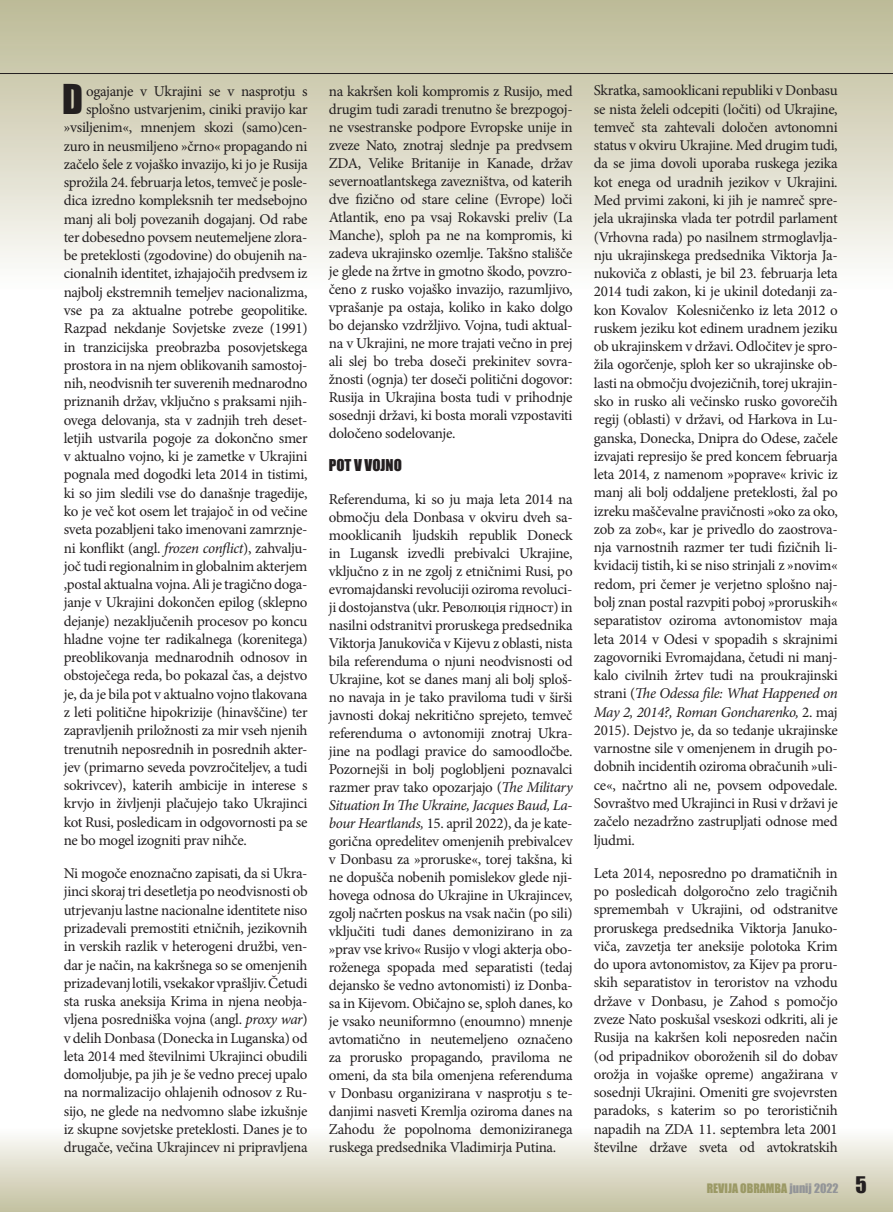
<style>
.page{position:relative;width:893px;height:1212px;background:#fff}
.page>*{position:absolute;margin:0;border:0;box-sizing:border-box;transform-origin:0 0}
.t1{font:37.8px "Impact";color:#231f20}
.t2{font:15px/18.3px "Minion Pro";letter-spacing:-.02em;color:#231f20;text-align:justify}
.t3{font:15px "Impact";color:#231f20}
.t4{font:12px "Impact";color:#9b9965}
.s1{font-style:italic}
.s2{color:#939598}
.s3{font-size:21px;color:#231f20}
</style>
<div class="page">
<div style="left:0;top:0;width:893px;height:292px;background:linear-gradient(to bottom,#bcb995,#fefdfd)"></div>
<div style="left:0;top:1127px;width:893px;height:85px;background:linear-gradient(to bottom,#fefefe,#c3c09f)"></div>
<hr style="left:0;top:73px;width:893px;height:1px;background:#231f20">
<h1 class="t1" style="left:62px;top:70px;width:22px">D</h1>
<p class="t2" style="left:86px;top:82px;width:223px">ogajanje v Ukrajini se v nasprotju s</p>
<p class="t2" style="left:86px;top:100px;width:223px">splošno ustvarjenim, ciniki pravijo kar</p>
<p class="t2" style="left:64px;top:118px;width:245px">»vsiljenim«, mnenjem skozi (samo)cen-</p>
<p class="t2" style="left:64px;top:137px;width:245px">zuro in neusmiljeno »črno« propagando ni</p>
<p class="t2" style="left:64px;top:155px;width:245px">začelo šele z vojaško invazijo, ki jo je Rusija</p>
<p class="t2" style="left:64px;top:173px;width:245px">sprožila 24. februarja letos, temveč je posle-</p>
<p class="t2" style="left:64px;top:191px;width:245px">dica izredno kompleksnih ter medsebojno</p>
<p class="t2" style="left:64px;top:210px;width:245px">manj ali bolj povezanih dogajanj. Od rabe</p>
<p class="t2" style="left:64px;top:228px;width:245px">ter dobesedno povsem neutemeljene zlora-</p>
<p class="t2" style="left:64px;top:246px;width:245px">be preteklosti (zgodovine) do obujenih na-</p>
<p class="t2" style="left:64px;top:265px;width:245px">cionalnih identitet, izhajajočih predvsem iz</p>
<p class="t2" style="left:64px;top:283px;width:245px">najbolj ekstremnih temeljev nacionalizma,</p>
<p class="t2" style="left:64px;top:301px;width:245px">vse pa za aktualne potrebe geopolitike.</p>
<p class="t2" style="left:64px;top:319px;width:245px">Razpad nekdanje Sovjetske zveze (1991)</p>
<p class="t2" style="left:64px;top:338px;width:245px">in tranzicijska preobrazba posovjetskega</p>
<p class="t2" style="left:64px;top:356px;width:245px">prostora in na njem oblikovanih samostoj-</p>
<p class="t2" style="left:64px;top:374px;width:245px">nih, neodvisnih ter suverenih mednarodno</p>
<p class="t2" style="left:64px;top:392px;width:245px">priznanih držav, vključno s praksami njih-</p>
<p class="t2" style="left:64px;top:411px;width:245px">ovega delovanja, sta v zadnjih treh deset-</p>
<p class="t2" style="left:64px;top:429px;width:245px">letjih ustvarila pogoje za dokončno smer</p>
<p class="t2" style="left:64px;top:447px;width:245px">v aktualno vojno, ki je zametke v Ukrajini</p>
<p class="t2" style="left:64px;top:465px;width:245px">pognala med dogodki leta 2014 in tistimi,</p>
<p class="t2" style="left:64px;top:484px;width:245px">ki so jim sledili vse do današnje tragedije,</p>
<p class="t2" style="left:64px;top:502px;width:245px">ko je več kot osem let trajajoč in od večine</p>
<p class="t2" style="left:64px;top:520px;width:245px">sveta pozabljeni tako imenovani zamrznje-</p>
<p class="t2" style="left:64px;top:539px;width:245px">ni konflikt (angl. <span class="s1">frozen conflict</span>), zahvalju-</p>
<p class="t2" style="left:64px;top:557px;width:245px">joč tudi regionalnim in globalnim akterjem</p>
<p class="t2" style="left:64px;top:575px;width:245px">,postal aktualna vojna. Ali je tragično doga-</p>
<p class="t2" style="left:64px;top:593px;width:245px">janje v Ukrajini dokončen epilog (sklepno</p>
<p class="t2" style="left:64px;top:612px;width:245px">dejanje) nezaključenih procesov po koncu</p>
<p class="t2" style="left:64px;top:630px;width:245px">hladne vojne ter radikalnega (korenitega)</p>
<p class="t2" style="left:64px;top:648px;width:245px">preoblikovanja mednarodnih odnosov in</p>
<p class="t2" style="left:64px;top:666px;width:245px">obstoječega reda, bo pokazal čas, a dejstvo</p>
<p class="t2" style="left:64px;top:685px;width:245px">je, da je bila pot v aktualno vojno tlakovana</p>
<p class="t2" style="left:64px;top:703px;width:245px">z leti politične hipokrizije (hinavščine) ter</p>
<p class="t2" style="left:64px;top:721px;width:245px">zapravljenih priložnosti za mir vseh njenih</p>
<p class="t2" style="left:64px;top:740px;width:245px">trenutnih neposrednih in posrednih akter-</p>
<p class="t2" style="left:64px;top:758px;width:245px">jev (primarno seveda povzročiteljev, a tudi</p>
<p class="t2" style="left:64px;top:776px;width:245px">sokrivcev), katerih ambicije in interese s</p>
<p class="t2" style="left:64px;top:794px;width:245px">krvjo in življenji plačujejo tako Ukrajinci</p>
<p class="t2" style="left:64px;top:813px;width:245px">kot Rusi, posledicam in odgovornosti pa se</p>
<p class="t2" style="left:64px;top:831px;width:185px">ne bo mogel izogniti prav nihče.</p>
<p class="t2" style="left:64px;top:864px;width:245px">Ni mogoče enoznačno zapisati, da si Ukra&shy;jinci skoraj tri desetletja po neodvisnosti ob utrjevanju lastne nacionalne identitete niso prizadevali premostiti etničnih, jezikovnih in verskih razlik v heterogeni družbi, ven&shy;dar je način, na kakršnega so se omenjenih prizadevanj lotili, vsekakor vprašljiv. Četudi sta ruska aneksija Krima in njena neobja&shy;vljena posredniška vojna (angl. <span class="s1">proxy war</span>) v delih Donbasa (Donecka in Luganska) od leta 2014 med številnimi Ukrajinci obudili domoljubje, pa jih je še vedno precej upalo na normalizacijo ohlajenih odnosov z Ru&shy;sijo, ne glede na nedvomno slabe izkušnje iz skupne sovjetske preteklosti. Danes je to drugače, večina Ukrajincev ni pripravljena</p>
<p class="t2" style="left:329px;top:82px;width:245px">na kakršen koli kompromis z Rusijo, med drugim tudi zaradi trenutno še brezpogoj&shy;ne vsestranske podpore Evropske unije in zveze Nato, znotraj slednje pa predvsem ZDA, Velike Britanije in Kanade, držav severnoatlantskega zavezništva, od katerih dve fizično od stare celine (Evrope) loči Atlantik, eno pa vsaj Rokavski preliv (La Manche), sploh pa ne na kompromis, ki zadeva ukrajinsko ozemlje. Takšno stališče je glede na žrtve in gmotno škodo, povzro&shy;čeno z rusko vojaško invazijo, razumljivo, vprašanje pa ostaja, koliko in kako dolgo bo dejansko vzdržljivo. Vojna, tudi aktual&shy;na v Ukrajini, ne more trajati večno in prej ali slej bo treba doseči prekinitev sovra&shy;žnosti (ognja) ter doseči politični dogovor:<br>Rusija in Ukrajina bosta tudi v prihodnje sosednji državi, ki bosta morali vzpostaviti določeno sodelovanje.</p>
<p class="t3" style="left:329px;top:453px;width:75px">POT V VOJNO</p>
<p class="t2" style="left:329px;top:490px;width:245px">Referenduma, ki so ju maja leta 2014 na območju dela Donbasa v okviru dveh sa&shy;mooklicanih ljudskih republik Doneck in Lugansk izvedli prebivalci Ukrajine, vključno z in ne zgolj z etničnimi Rusi, po evromajdanski revoluciji oziroma revoluci&shy;ji dostojanstva (ukr. Революція гідност) in nasilni odstranitvi proruskega predsednika Viktorja Janukoviča v Kijevu z oblasti, nista bila referenduma o njuni neodvisnosti od Ukrajine, kot se danes manj ali bolj sploš&shy;no navaja in je tako praviloma tudi v širši javnosti dokaj nekritično sprejeto, temveč referenduma o avtonomiji znotraj Ukra&shy;jine na podlagi pravice do samoodločbe.<br>Pozornejši in bolj poglobljeni poznavalci razmer prav tako opozarjajo (<span class="s1">The Military Situation In The Ukraine, Jacques Baud, La&shy;bour Heartlands,</span> 15. april 2022), da je kate&shy;gorična opredelitev omenjenih prebivalcev v Donbasu za »proruske«, torej takšna, ki ne dopušča nobenih pomislekov glede nji&shy;hovega odnosa do Ukrajine in Ukrajincev, zgolj načrten poskus na vsak način (po sili) vključiti tudi danes demonizirano in za »prav vse krivo« Rusijo v vlogi akterja obo&shy;roženega spopada med separatisti (tedaj dejansko še vedno avtonomisti) iz Donba&shy;sa in Kijevom. Običajno se, sploh danes, ko je vsako neuniformno (enoumno) mnenje avtomatično in neutemeljeno označeno za prorusko propagando, praviloma ne omeni, da sta bila omenjena referenduma v Donbasu organizirana v nasprotju s te&shy;danjimi nasveti Kremlja oziroma danes na Zahodu že popolnoma demoniziranega ruskega predsednika Vladimirja Putina.</p>
<p class="t2" style="left:594px;top:82px;width:245px">Skratka, samooklicani republiki v Donbasu se nista želeli odcepiti (ločiti) od Ukrajine, temveč sta zahtevali določen avtonomni status v okviru Ukrajine. Med drugim tudi, da se jima dovoli uporaba ruskega jezika kot enega od uradnih jezikov v Ukrajini.<br>Med prvimi zakoni, ki jih je namreč spre&shy;jela ukrajinska vlada ter potrdil parlament (Vrhovna rada) po nasilnem strmoglavlja&shy;nju ukrajinskega predsednika Viktorja Ja&shy;nukoviča z oblasti, je bil 23. februarja leta 2014 tudi zakon, ki je ukinil dotedanji za&shy;kon Kovalov Kolesničenko iz leta 2012 o ruskem jeziku kot edinem uradnem jeziku ob ukrajinskem v državi. Odločitev je spro&shy;žila ogorčenje, sploh ker so ukrajinske ob&shy;lasti na območju dvojezičnih, torej ukrajin&shy;sko in rusko ali večinsko rusko govorečih regij (oblasti) v državi, od Harkova in Lu&shy;ganska, Donecka, Dnipra do Odese, začele izvajati represijo še pred koncem februarja leta 2014, z namenom »poprave« krivic iz manj ali bolj oddaljene preteklosti, žal po izreku maščevalne pravičnosti »oko za oko, zob za zob«, kar je privedlo do zaostrova&shy;nja varnostnih razmer ter tudi fizičnih li&shy;kvidacij tistih, ki se niso strinjali z »novim« redom, pri čemer je verjetno splošno naj&shy;bolj znan postal razvpiti poboj »proruskih« separatistov oziroma avtonomistov maja leta 2014 v Odesi v spopadih s skrajnimi zagovorniki Evromajdana, četudi ni manj&shy;kalo civilnih žrtev tudi na proukrajinski strani (<span class="s1">The Odessa file: What Happened on May 2, 2014?, Roman Goncharenko,</span> 2. maj 2015). Dejstvo je, da so tedanje ukrajinske varnostne sile v omenjenem in drugih po&shy;dobnih incidentih oziroma obračunih »uli&shy;ce«, načrtno ali ne, povsem odpovedale.<br>Sovraštvo med Ukrajinci in Rusi v državi je začelo nezadržno zastrupljati odnose med ljudmi.</p>
<p class="t2" style="left:594px;top:864px;width:245px">Leta 2014, neposredno po dramatičnih in po posledicah dolgoročno zelo tragičnih spremembah v Ukrajini, od odstranitve proruskega predsednika Viktorja Januko&shy;viča, zavzetja ter aneksije polotoka Krim do upora avtonomistov, za Kijev pa proru&shy;skih separatistov in teroristov na vzhodu države v Donbasu, je Zahod s pomočjo zveze Nato poskušal vseskozi odkriti, ali je Rusija na kakršen koli neposreden način (od pripadnikov oboroženih sil do dobav orožja in vojaške opreme) angažirana v sosednji Ukrajini. Omeniti gre svojevrsten paradoks, s katerim so po terorističnih napadih na ZDA 11. septembra leta 2001 številne države sveta od avtokratskih</p>
<p class="t4" style="left:707px;top:1178px;width:161px">REVIJA OBRAMBA <span class="s2">junij 2022</span> <span class="s3">5</span></p>
</div>
